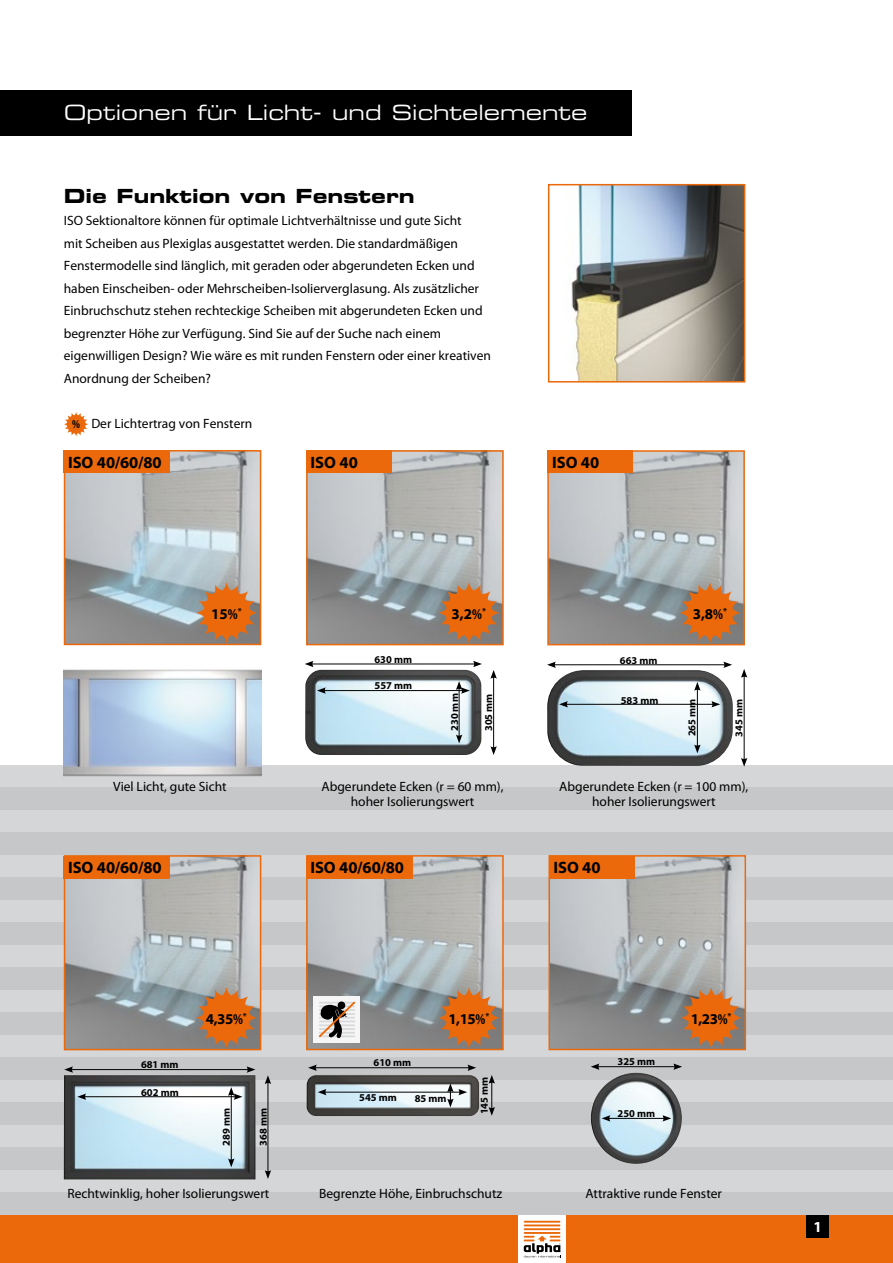
<style>
.page{position:relative;width:893px;height:1263px;background:#fff}
.page>*{position:absolute;margin:0;border:0;box-sizing:border-box;transform-origin:0 0}
.t1{font:21px "Eurostile LT Pro Ex 2";color:#fff}
.t2{font:19.5px "Eurostile LT Pro Bold Ex 2";color:#000}
.t3{font:700 16.5px "Myriad Pro";letter-spacing:.005em;color:#000}
.t4{font:700 15.3px "Myriad Pro";color:#fff}
.t5{font:700 15px "Myriad Pro";letter-spacing:-.03em;color:#000}
.t6{font:13.5px/22.5px "Myriad Pro";color:#000;text-align:center}
.t7{font:700 10.5px "Myriad Pro";color:#000}
.s1{font-weight:700;font-stretch:condensed;font-size:12px}
.s2{font-stretch:condensed}
</style>
<div class="page">
<div style="left:0;top:765px;width:893px;height:498px;background:#d5d6d7"></div>
<div style="left:0;top:788px;width:893px;height:22px;background:#c6c7c8"></div>
<div style="left:0;top:832px;width:893px;height:23px;background:#c6c7c8"></div>
<div style="left:0;top:878px;width:893px;height:22px;background:#c6c7c8"></div>
<div style="left:0;top:923px;width:893px;height:22px;background:#c6c7c8"></div>
<div style="left:0;top:968px;width:893px;height:22px;background:#c6c7c8"></div>
<div style="left:0;top:1013px;width:893px;height:22px;background:#c6c7c8"></div>
<div style="left:0;top:1058px;width:893px;height:22px;background:#c6c7c8"></div>
<div style="left:0;top:1103px;width:893px;height:22px;background:#c6c7c8"></div>
<div style="left:0;top:1148px;width:893px;height:22px;background:#c6c7c8"></div>
<div style="left:0;top:1193px;width:893px;height:22px;background:#c6c7c8"></div>
<img style="left:550px;top:453px;width:192px;height:189px">
<div style="left:547px;top:450px;width:198px;height:195px;border:2px solid #eb690b"></div>
<img style="left:67px;top:453px;width:191px;height:189px">
<div style="left:64px;top:450px;width:197px;height:195px;border:2px solid #eb690b"></div>
<img style="left:309px;top:453px;width:192px;height:189px">
<div style="left:306px;top:450px;width:198px;height:195px;border:2px solid #eb690b"></div>
<img style="left:547px;top:670px;width:186px;height:96px">
<img style="left:64px;top:669px;width:197px;height:108px">
<img style="left:305px;top:670px;width:176px;height:85px">
<div style="left:0;top:90px;width:632px;height:45px;background:#000"></div>
<hr style="left:553px;top:664px;width:173px;height:1px;background:#000">
<svg style="left:547px;top:661px;width:9px;height:7px"></svg>
<svg style="left:723px;top:661px;width:9px;height:7px"></svg>
<hr style="left:744px;top:675px;width:1px;height:85px;background:#000">
<svg style="left:741px;top:758px;width:6px;height:9px"></svg>
<svg style="left:741px;top:669px;width:6px;height:9px"></svg>
<hr style="left:697px;top:688px;width:1px;height:59px;background:#000">
<svg style="left:694px;top:744px;width:7px;height:9px"></svg>
<svg style="left:694px;top:682px;width:7px;height:9px"></svg>
<svg style="left:196px;top:582px;width:61px;height:62px;background:#c27e4d"></svg>
<svg style="left:679px;top:582px;width:62px;height:62px;background:#bf7c4b"></svg>
<hr style="left:311px;top:664px;width:165px;height:1px;background:#000">
<svg style="left:305px;top:661px;width:8px;height:6px"></svg>
<svg style="left:473px;top:661px;width:9px;height:6px"></svg>
<hr style="left:493px;top:676px;width:1px;height:73px;background:#000">
<svg style="left:490px;top:746px;width:7px;height:9px"></svg>
<svg style="left:490px;top:670px;width:7px;height:9px"></svg>
<hr style="left:459px;top:687px;width:1px;height:50px;background:#000">
<svg style="left:456px;top:735px;width:6px;height:8px"></svg>
<hr style="left:323px;top:690px;width:140px;height:1px;background:#000">
<svg style="left:317px;top:687px;width:9px;height:7px"></svg>
<svg style="left:456px;top:681px;width:14px;height:13px"></svg>
<svg style="left:438px;top:582px;width:62px;height:62px;background:#bf7c4b"></svg>
<hr style="left:565px;top:704px;width:149px;height:1px;background:#000">
<svg style="left:559px;top:701px;width:9px;height:6px"></svg>
<svg style="left:711px;top:701px;width:9px;height:6px"></svg>
<img style="left:591px;top:1073px;width:91px;height:91px;border-radius:45px">
<hr style="left:608px;top:1118px;width:57px;height:1px;background:#000">
<svg style="left:602px;top:1115px;width:8px;height:6px"></svg>
<svg style="left:662px;top:1115px;width:9px;height:6px"></svg>
<img style="left:64px;top:1075px;width:191px;height:104px">
<hr style="left:268px;top:1082px;width:1px;height:90px;background:#000">
<svg style="left:265px;top:1170px;width:6px;height:9px"></svg>
<svg style="left:265px;top:1075px;width:6px;height:9px"></svg>
<hr style="left:231px;top:1093px;width:1px;height:68px;background:#000">
<svg style="left:228px;top:1158px;width:6px;height:9px"></svg>
<hr style="left:84px;top:1096px;width:152px;height:1px;background:#000">
<svg style="left:77px;top:1093px;width:9px;height:7px"></svg>
<svg style="left:228px;top:1087px;width:14px;height:13px"></svg>
<img style="left:307px;top:1075px;width:172px;height:41px">
<hr style="left:324px;top:1092px;width:137px;height:1px;background:#000">
<svg style="left:318px;top:1089px;width:8px;height:6px"></svg>
<svg style="left:447px;top:1083px;width:20px;height:24px"></svg>
<svg style="left:489px;top:1075px;width:6px;height:41px"></svg>
<hr style="left:597px;top:1066px;width:79px;height:1px;background:#000">
<svg style="left:591px;top:1063px;width:8px;height:7px"></svg>
<svg style="left:673px;top:1063px;width:9px;height:7px"></svg>
<hr style="left:71px;top:1069px;width:178px;height:1px;background:#000">
<svg style="left:64px;top:1066px;width:9px;height:7px"></svg>
<svg style="left:247px;top:1066px;width:8px;height:7px"></svg>
<hr style="left:314px;top:1067px;width:156px;height:1px;background:#000">
<svg style="left:308px;top:1064px;width:9px;height:7px"></svg>
<svg style="left:467px;top:1064px;width:9px;height:7px"></svg>
<img style="left:67px;top:858px;width:191px;height:189px">
<div style="left:64px;top:855px;width:197px;height:195px;border:2px solid #eb690b"></div>
<img style="left:551px;top:858px;width:192px;height:189px">
<div style="left:548px;top:855px;width:198px;height:195px;border:2px solid #eb690b"></div>
<img style="left:309px;top:858px;width:192px;height:189px">
<div style="left:306px;top:855px;width:198px;height:195px;border:2px solid #eb690b"></div>
<div style="left:313px;top:996px;width:47px;height:47px;background:#f6f6f6"></div>
<svg style="left:319px;top:1001px;width:36px;height:37px"></svg>
<svg style="left:196px;top:987px;width:61px;height:62px;background:#c07c4a"></svg>
<svg style="left:438px;top:987px;width:62px;height:62px;background:#bf7c4a"></svg>
<svg style="left:680px;top:987px;width:62px;height:62px;background:#be7a49"></svg>
<img style="left:571px;top:187px;width:171px;height:193px">
<div style="left:548px;top:184px;width:197px;height:199px;border:2px solid #eb690b"></div>
<div style="left:64px;top:450px;width:106px;height:23px;background:#eb690b"></div>
<div style="left:64px;top:856px;width:106px;height:22px;background:#eb690b"></div>
<div style="left:306px;top:450px;width:85px;height:23px;background:#eb690b"></div>
<div style="left:306px;top:856px;width:106px;height:22px;background:#eb690b"></div>
<div style="left:548px;top:450px;width:85px;height:23px;background:#eb690b"></div>
<div style="left:549px;top:856px;width:85px;height:22px;background:#eb690b"></div>
<div style="left:0;top:1215px;width:893px;height:48px;background:#eb690b"></div>
<div style="left:806px;top:1215px;width:23px;height:23px;background:#000"></div>
<svg style="left:518px;top:1215px;width:48px;height:48px"></svg>
<hr style="left:524px;top:1221px;width:36px;height:1px;background:#eb690b">
<hr style="left:524px;top:1228px;width:36px;height:2px;background:#eb690b">
<hr style="left:524px;top:1224px;width:36px;height:2px;background:#eb690b">
<hr style="left:524px;top:1232px;width:36px;height:2px;background:#eb690b">
<svg style="left:524px;top:1236px;width:37px;height:21px"></svg>
<svg style="left:64px;top:412px;width:24px;height:25px"></svg>
<h1 class="t1" style="left:64px;top:98px;width:525px">Optionen für Licht- und Sichtelemente</h1>
<h2 class="t2" style="left:64px;top:182px;width:352px">Die Funktion von Fenstern</h2>
<p class="t6" style="left:64px;top:209px;width:429px;text-align:left">ISO Sektionaltore können für optimale Lichtverhältnisse und gute Sicht<br>mit Scheiben aus Plexiglas ausgestattet werden. Die standardmäßigen Fenstermodelle sind länglich, mit geraden oder abgerundeten Ecken und haben Einscheiben- oder Mehrscheiben-Isolierverglasung. Als zusätzlicher Einbruchschutz stehen rechteckige Scheiben mit abgerundeten Ecken und begrenzter Höhe zur Verfügung. Sind Sie auf der Suche nach einem eigenwilligen Design? Wie wäre es mit runden Fenstern oder einer kreativen Anordnung der Scheiben?</p>
<p class="t6" style="left:72px;top:412px;width:182px"><span class="s1">%</span> Der Lichtertrag von Fenstern</p>
<p class="t3" style="left:68px;top:451px;width:95px">ISO 40/60/80</p>
<p class="t3" style="left:311px;top:451px;width:49px">ISO 40</p>
<p class="t3" style="left:552px;top:451px;width:49px">ISO 40</p>
<p class="t5" style="left:452px;top:604px;width:36px">3,2<span class="s2">%</span><sup>*</sup></p>
<p class="t5" style="left:211px;top:604px;width:32px">15<span class="s2">%</span><sup>*</sup></p>
<p class="t5" style="left:693px;top:604px;width:36px">3,8<span class="s2">%</span><sup>*</sup></p>
<p class="t7" style="left:374px;top:652px;width:39px">630 mm</p>
<p class="t7" style="left:448px;top:731px;width:39px;rotate:-90deg">230 mm</p>
<p class="t7" style="left:482px;top:731px;width:39px;rotate:-90deg">305 mm</p>
<p class="t7" style="left:620px;top:653px;width:39px">663 mm</p>
<p class="t7" style="left:375px;top:679px;width:39px">557 mm</p>
<p class="t7" style="left:621px;top:693px;width:39px">583 mm</p>
<p class="t7" style="left:685px;top:736px;width:39px;rotate:-90deg">265 mm</p>
<p class="t7" style="left:732px;top:737px;width:39px;rotate:-90deg">345 mm</p>
<p class="t6" style="left:113px;top:775px;width:115px">Viel Licht, gute Sicht</p>
<p class="t6" style="left:559px;top:779px;width:191px;line-height:15px">Abgerundete Ecken (r = 100 mm), hoher Isolierungswert</p>
<p class="t6" style="left:321px;top:779px;width:184px;line-height:15px">Abgerundete Ecken (r = 60 mm), hoher Isolierungswert</p>
<p class="t3" style="left:68px;top:857px;width:95px">ISO 40/60/80</p>
<p class="t3" style="left:310px;top:857px;width:95px">ISO 40/60/80</p>
<p class="t3" style="left:554px;top:857px;width:49px">ISO 40</p>
<p class="t7" style="left:141px;top:1058px;width:39px">681 mm</p>
<p class="t7" style="left:141px;top:1085px;width:39px">602 mm</p>
<p class="t5" style="left:206px;top:1009px;width:42px">4,35<span class="s2">%</span><sup>*</sup></p>
<p class="t5" style="left:448px;top:1009px;width:42px">1,15<span class="s2">%</span><sup>*</sup></p>
<p class="t5" style="left:691px;top:1009px;width:42px">1,23<span class="s2">%</span><sup>*</sup></p>
<p class="t7" style="left:219px;top:1146px;width:39px;rotate:-90deg">289 mm</p>
<p class="t7" style="left:256px;top:1146px;width:39px;rotate:-90deg">368 mm</p>
<p class="t7" style="left:374px;top:1056px;width:39px">610 mm</p>
<p class="t7" style="left:359px;top:1090px;width:39px">545 mm</p>
<p class="t7" style="left:415px;top:1092px;width:33px">85 mm</p>
<p class="t7" style="left:478px;top:1114px;width:39px;rotate:-90deg">145 mm</p>
<p class="t7" style="left:618px;top:1055px;width:39px">325 mm</p>
<p class="t7" style="left:618px;top:1106px;width:39px">250 mm</p>
<p class="t6" style="left:67px;top:1182px;width:203px">Rechtwinklig, hoher Isolierungswert</p>
<p class="t6" style="left:319px;top:1182px;width:185px">Begrenzte Höhe, Einbruchschutz</p>
<p class="t6" style="left:585px;top:1182px;width:138px">Attraktive runde Fenster</p>
<p class="t4" style="left:813px;top:1217px;width:10px">1</p>
</div>
